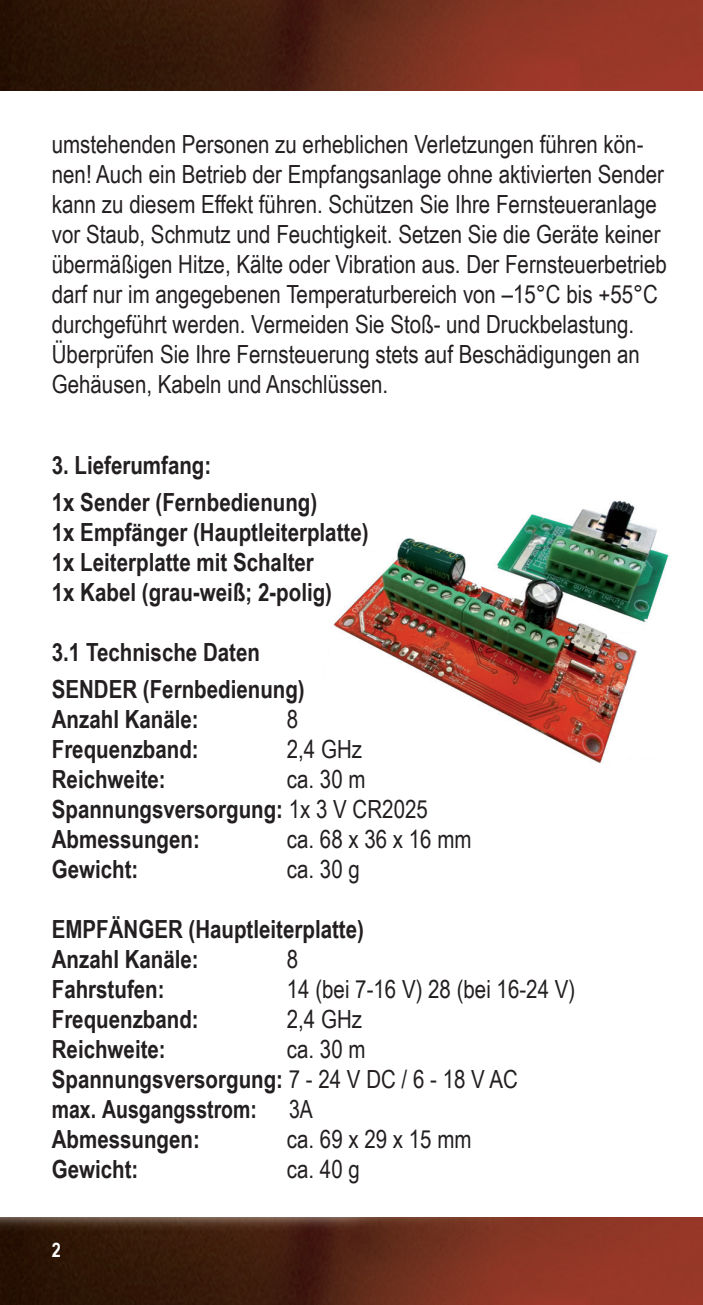
<style>
.page{position:relative;width:703px;height:1305px;background:#fff}
.page>*{position:absolute;margin:0;border:0;box-sizing:border-box;transform-origin:0 0}
.t1{font:25px/30px "Arial Narrow";color:#231f20}
.t2{font:700 25px/30px "Arial Narrow";color:#231f20}
.t3{font:25px "Arial Narrow";color:#231f20;scale:.95 1}
.t4{font:700 20px "Arial Narrow";color:#fff}
.s1{font-weight:400}
</style>
<div class="page">
<img style="left:0;top:0;width:703px;height:91px">
<svg style="left:0;top:1218px;width:703px;height:87px;background:#602818"></svg>
<img style="left:333px;top:500px;width:336px;height:263px">
<svg style="left:0;top:0;width:4px;height:4px"></svg>
<p class="t1" style="left:52px;top:128px;width:616px">umstehenden Personen zu erheblichen Verletzungen führen kön&shy;nen! Auch ein Betrieb der Empfangsanlage ohne aktivierten Sender kann zu diesem Effekt führen. Schützen Sie Ihre Fernsteueranlage vor Staub, Schmutz und Feuchtigkeit. Setzen Sie die Geräte keiner übermäßigen Hitze, Kälte oder Vibration aus. Der Fernsteuerbetrieb darf nur im angegebenen Temperaturbereich von –15°C bis +55°C durchgeführt werden. Vermeiden Sie Stoß- und Druckbelastung.<br>Überprüfen Sie Ihre Fernsteuerung stets auf Beschädigungen an Gehäusen, Kabeln und Anschlüssen.</p>
<p class="t2" style="left:52px;top:445px;width:267px;line-height:37px">3. Lieferumfang:<br>1x Sender (Fernbedienung)</p>
<p class="t2" style="left:52px;top:516px;width:318px">1x Empfänger (Hauptleiterplatte)<br>1x Leiterplatte mit Schalter<br>1x Kabel (grau-weiß; 2-polig)</p>
<p class="t2" style="left:52px;top:632px;width:254px;line-height:37px">3.1 Technische Daten<br>SENDER (Fernbedienung)</p>
<p class="t2" style="left:52px;top:703px;width:148px">Anzahl Kanäle:</p>
<p class="t1" style="left:287px;top:703px;width:13px">8</p>
<p class="t2" style="left:52px;top:733px;width:148px">Frequenzband:</p>
<p class="t1" style="left:287px;top:733px;width:77px">2,4 GHz</p>
<p class="t2" style="left:52px;top:763px;width:115px">Reichweite:</p>
<p class="t2" style="left:52px;top:763px;width:377px;text-indent:235px"><span class="s1">ca. 30 m<br></span>Spannungsversorgung: <span class="s1">1x 3 V CR2025<br></span>Abmessungen:</p>
<p class="t1" style="left:287px;top:823px;width:186px">ca. 68 x 36 x 16 mm</p>
<p class="t2" style="left:52px;top:853px;width:88px">Gewicht:</p>
<p class="t1" style="left:287px;top:853px;width:74px">ca. 30 g</p>
<p class="t2" style="left:52px;top:913px;width:314px">EMPFÄNGER (Hauptleiterplatte)<br>Anzahl Kanäle:</p>
<p class="t1" style="left:287px;top:943px;width:13px">8</p>
<p class="t2" style="left:52px;top:973px;width:114px">Fahrstufen:</p>
<p class="t1" style="left:287px;top:973px;width:290px">14 (bei 7-16 V) 28 (bei 16-24 V)</p>
<p class="t2" style="left:52px;top:1003px;width:148px">Frequenzband:</p>
<p class="t1" style="left:287px;top:1003px;width:77px">2,4 GHz</p>
<p class="t2" style="left:52px;top:1033px;width:115px">Reichweite:</p>
<p class="t2" style="left:52px;top:1033px;width:467px;text-indent:235px"><span class="s1">ca. 30 m<br></span>Spannungsversorgung: <span class="s1">7 - 24 V DC / 6 - 18 V AC </span>max. Ausgangsstrom:</p>
<p class="t3" style="left:289px;top:1091px;width:27px">3A</p>
<p class="t2" style="left:52px;top:1123px;width:150px">Abmessungen:</p>
<p class="t1" style="left:287px;top:1123px;width:186px">ca. 69 x 29 x 15 mm</p>
<p class="t2" style="left:52px;top:1153px;width:88px">Gewicht:</p>
<p class="t1" style="left:287px;top:1153px;width:74px">ca. 40 g</p>
<p class="t4" style="left:52px;top:1235px;width:11px">2</p>
</div>
